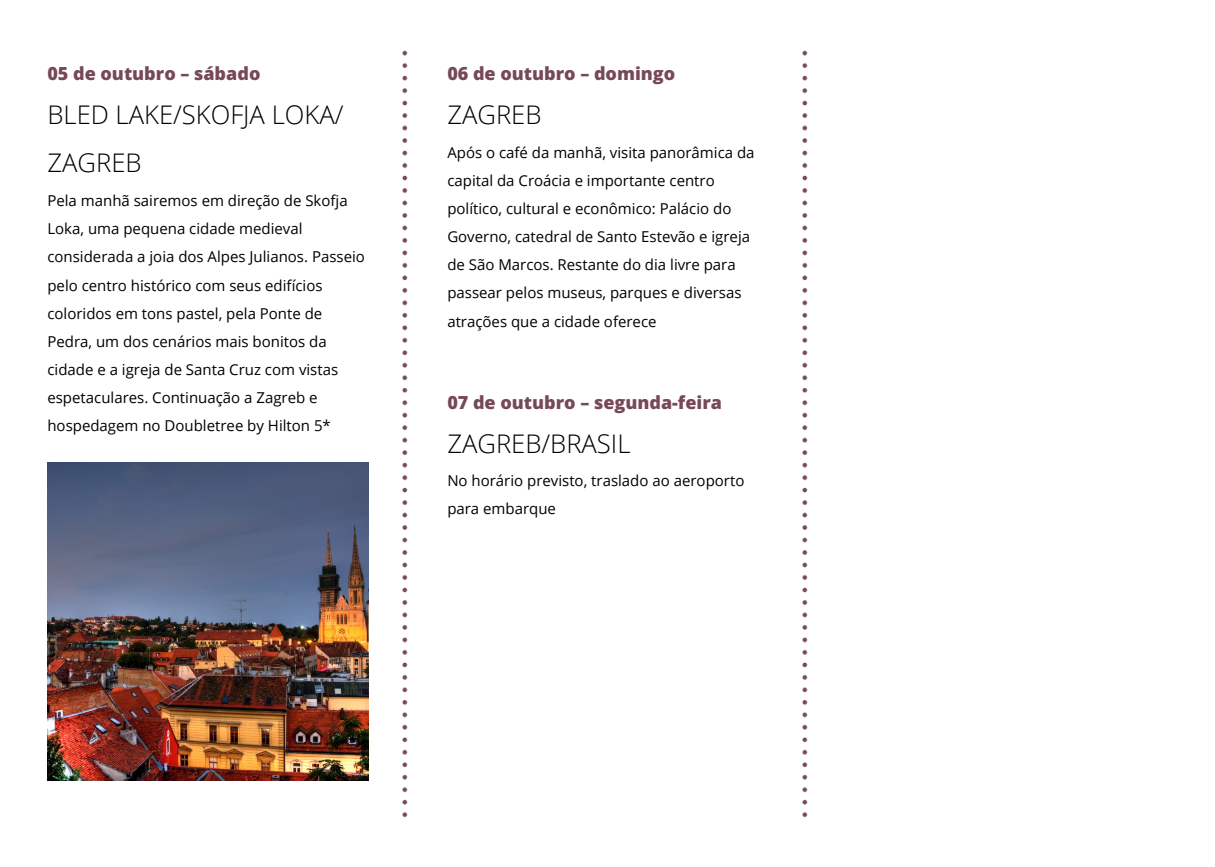
<style>
.page{position:relative;width:1215px;height:867px;background:#fff}
.page>*{position:absolute;margin:0;border:0;box-sizing:border-box;transform-origin:0 0}
.t1{font:300 25.65px/48.3px "Open Sans";color:#000}
.t2{font:800 18px "Open Sans";color:#764956}
.t3{font:15px/28.2px "Open Sans";color:#000}
</style>
<div class="page">
<img style="left:402px;top:50px;width:6px;height:768px">
<img style="left:802px;top:50px;width:6px;height:768px">
<img style="left:47px;top:462px;width:321px;height:318px">
<p class="t2" style="left:47px;top:61px;width:215px">05 de outubro – sábado</p>
<h1 class="t1" style="left:47px;top:90px;width:298px">BLED LAKE/SKOFJA LOKA/<br>ZAGREB</h1>
<p class="t3" style="left:47px;top:186px;width:319px">Pela manhã sairemos em direção de Skofja Loka, uma pequena cidade medieval considerada a joia dos Alpes Julianos. Passeio pelo centro histórico com seus edifícios coloridos em tons pastel, pela Ponte de Pedra, um dos cenários mais bonitos da cidade e a igreja de Santa Cruz com vistas espetaculares. Continuação a Zagreb e hospedagem no Doubletree by Hilton 5*</p>
<p class="t2" style="left:447px;top:61px;width:229px">06 de outubro – domingo</p>
<h1 class="t1" style="left:447px;top:90px;width:96px">ZAGREB</h1>
<p class="t3" style="left:447px;top:138px;width:309px">Após o café da manhã, visita panorâmica da capital da Croácia e importante centro político, cultural e econômico: Palácio do Governo, catedral de Santo Estevão e igreja de São Marcos. Restante do dia livre para passear pelos museus, parques e diversas atrações que a cidade oferece</p>
<p class="t2" style="left:447px;top:389px;width:276px">07 de outubro – segunda-feira</p>
<h1 class="t1" style="left:447px;top:418px;width:185px">ZAGREB/BRASIL</h1>
<p class="t3" style="left:447px;top:466px;width:299px">No horário previsto, traslado ao aeroporto para embarque</p>
</div>
